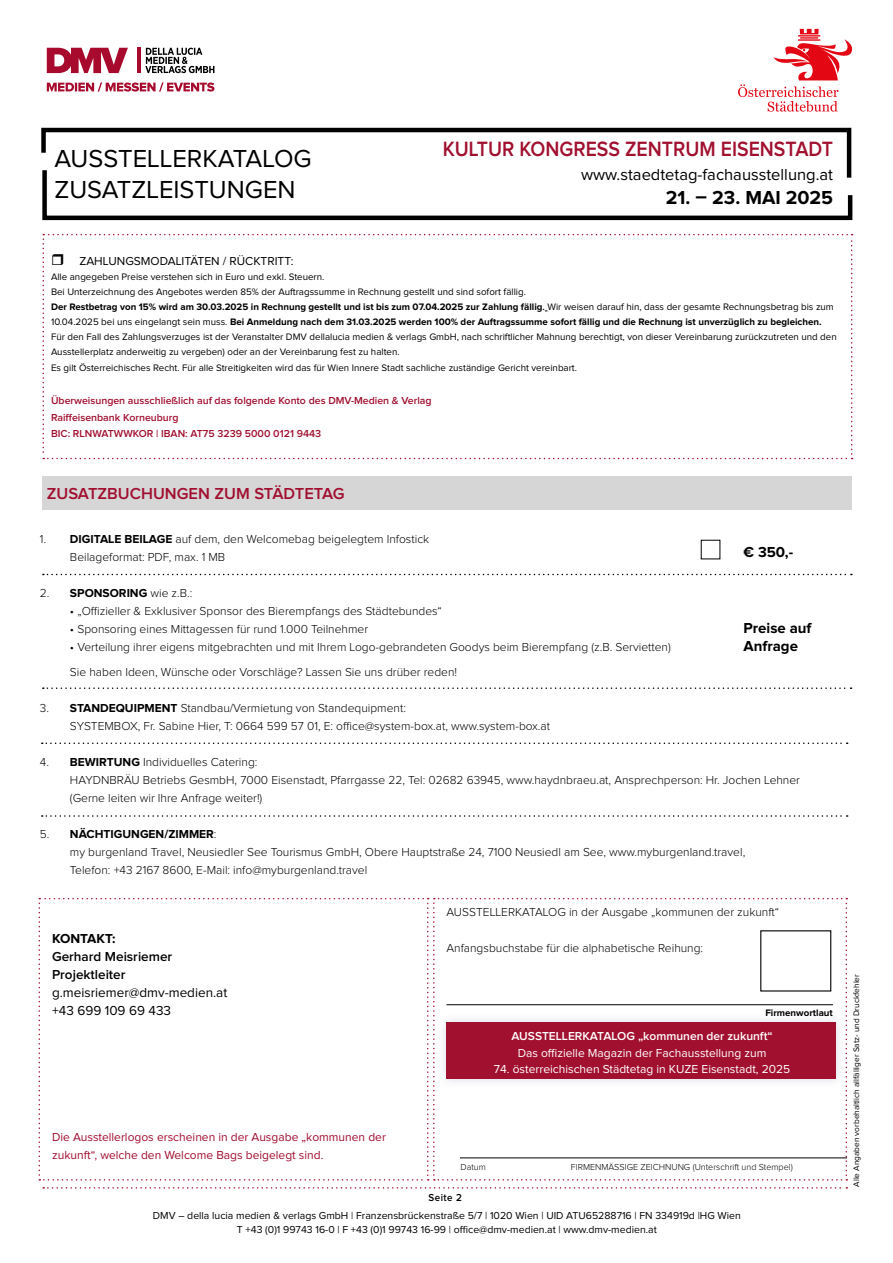
<style>
.page{position:relative;width:893px;height:1263px;background:#fff}
.page>*{position:absolute;margin:0;border:0;box-sizing:border-box;transform-origin:0 0}
.t1{font:25.5px/31.5px "Proxima Nova";color:#000}
.t2{font:600 21.45px "Proxima Nova";color:#a1102f;scale:.91 1}
.t3{font:700 19.5px "Proxima Nova";color:#000}
.t4{font:16.5px "Proxima Nova";color:#000}
.t5{font:600 16.5px "Proxima Nova";color:#a10e2f}
.t6{font:700 15px "Proxima Nova";color:#000}
.t7{font:13.5px/18px "Proxima Nova";color:#000}
.t8{font:600 13.5px/18px "Proxima Nova";color:#000}
.t9{font:700 13.5px "Proxima Nova";color:#000}
.t10{font:300 12px/18px "Proxima Nova";color:#000}
.t11{font:12px/18px "Proxima Nova";color:#a10e2f}
.t12{font:12px "Proxima Nova";color:#fff}
.t13{font:600 12px "Proxima Nova";color:#fff}
.t14{font:12px "Proxima Nova";color:#000}
.t15{font:10.5px/13.5px "Proxima Nova";color:#000;text-align:center}
.t16{font:600 10.5px/16.5px "Proxima Nova";color:#a1102f}
.t17{font:600 10.5px "Proxima Nova";letter-spacing:.05em;color:#000;scale:.93 1}
.t18{font:9.75px/15px "Proxima Nova";color:#000}
.t19{font:700 9.75px "Proxima Nova";color:#000}
.t20{font:300 9px "Proxima Nova";color:#000}
.t21{font:8.25px "Proxima Nova";color:#000}
.s1{font-weight:700}
.s2{font-weight:600}
</style>
<div class="page">
<svg style="left:39px;top:898px;width:808px;height:282px"></svg>
<svg style="left:738px;top:29px;width:114px;height:83px"></svg>
<svg style="left:42px;top:182px;width:811px;height:39px"></svg>
<svg style="left:41px;top:127px;width:811px;height:55px"></svg>
<svg style="left:43px;top:1187px;width:804px;height:1px"></svg>
<svg style="left:145px;top:48px;width:69px;height:25px"></svg>
<hr style="left:137px;top:48px;width:4px;height:25px;background:#a70a2d">
<svg style="left:47px;top:48px;width:81px;height:25px"></svg>
<svg style="left:47px;top:82px;width:167px;height:10px"></svg>
<svg style="left:43px;top:574px;width:809px;height:1px"></svg>
<svg style="left:42px;top:742px;width:806px;height:2px"></svg>
<svg style="left:42px;top:815px;width:806px;height:2px"></svg>
<div style="left:42px;top:476px;width:809px;height:33px;background:#d6d6d6"></div>
<svg style="left:43px;top:687px;width:808px;height:2px"></svg>
<hr style="left:460px;top:1157px;width:387px;height:1px;background:#000">
<hr style="left:446px;top:1004px;width:387px;height:1px;background:#000">
<div style="left:437px;top:1013px;width:408px;height:75px;background:#f8f9fa"></div>
<div style="left:446px;top:1022px;width:390px;height:57px;background:#a1102f"></div>
<svg style="left:43px;top:234px;width:810px;height:225px"></svg>
<h1 class="t1" style="left:54px;top:144px;width:259px">AUSSTELLERKATALOG<br>ZUSATZLEISTUNGEN</h1>
<h2 class="t2" style="left:443px;top:139px;width:430px">KULTUR KONGRESS ZENTRUM EISENSTADT</h2>
<h3 class="t4" style="left:581px;top:167px;width:254px">www.staedtetag-fachausstellung.at</h3>
<h3 class="t3" style="left:666px;top:189px;width:169px">21. – 23. MAI 2025</h3>
<p class="t14" style="left:79px;top:255px;width:215px">ZAHLUNGSMODALITÄTEN / RÜCKTRITT:</p>
<p class="t18" style="left:51px;top:269px;width:787px">Alle angegeben Preise verstehen sich in Euro und exkl. Steuern.<br>Bei Unterzeichnung des Angebotes werden 85% der Auftragssumme in Rechnung gestellt und sind sofort fällig.<br><span class="s1">Der Restbetrag von 15% wird am 30.03.2025 in Rechnung gestellt und ist bis zum 07.04.2025 zur Zahlung fällig</span><span class="s2">.</span> Wir weisen darauf hin, dass der gesamte Rechnungsbetrag bis zum 10.04.2025 bei uns eingelangt sein muss. <span class="s1">Bei Anmeldung nach dem 31.03.2025 werden 100% der Auftragssumme sofort fällig und die Rechnung ist unverzüglich zu begleichen.<br></span>Für den Fall des Zahlungsverzuges ist der Veranstalter DMV dellalucia medien &amp; verlags GmbH, nach schriftlicher Mahnung berechtigt, von dieser Vereinbarung zurückzutreten und den Ausstellerplatz anderweitig zu vergeben) oder an der Vereinbarung fest zu halten.</p>
<p class="t18" style="left:51px;top:361px;width:528px">Es gilt Österreichisches Recht. Für alle Streitigkeiten wird das für Wien Innere Stadt sachliche zuständige Gericht vereinbart.</p>
<p class="t16" style="left:51px;top:393px;width:382px">Überweisungen ausschließlich auf das folgende Konto des DMV-Medien &amp; Verlag<br>Raiffeisenbank Korneuburg<br>BIC: RLNWATWWKOR | IBAN: AT75 3239 5000 0121 9443</p>
<h3 class="t5" style="left:47px;top:486px;width:299px">ZUSATZBUCHUNGEN ZUM STÄDTETAG</h3>
<p class="t10" style="left:70px;top:531px;width:361px;text-indent:-30px">1. <span class="s1">DIGITALE BEILAGE</span> auf dem, den Welcomebag beigelegtem Infostick<br>Beilageformat: PDF, max. 1 MB</p>
<p class="t6" style="left:743px;top:545px;width:51px">€ 350,-</p>
<p class="t10" style="left:40px;top:585px;width:154px">2. <span class="s1">SPONSORING</span> wie z.B.:</p>
<p class="t10" style="left:70px;top:603px;width:373px">• „Offizieller &amp; Exklusiver Sponsor des Bierempfangs des Städtebundes“</p>
<p class="t10" style="left:70px;top:621px;width:300px">• Sponsoring eines Mittagessen für rund 1.000 Teilnehmer</p>
<p class="t6" style="left:743px;top:621px;width:69px">Preise auf</p>
<p class="t10" style="left:70px;top:639px;width:602px">• Verteilung ihrer eigens mitgebrachten und mit Ihrem Logo-gebrandeten Goodys beim Bierempfang (z.B. Servietten)</p>
<p class="t6" style="left:743px;top:639px;width:56px">Anfrage</p>
<p class="t10" style="left:70px;top:663px;width:389px">Sie haben Ideen, Wünsche oder Vorschläge? Lassen Sie uns drüber reden!</p>
<p class="t10" style="left:70px;top:699px;width:482px;text-indent:-30px">3. <span class="s1">STANDEQUIPMENT</span> Standbau/Vermietung von Standequipment:<br>SYSTEMBOX, Fr. Sabine Hier, T: 0664 599 57 01, E: office@system-box.at, www.system-box.at</p>
<p class="t10" style="left:70px;top:753px;width:732px;text-indent:-30px">4. <span class="s1">BEWIRTUNG</span> Individuelles Catering:<br>HAYDNBRÄU Betriebs GesmbH, 7000 Eisenstadt, Pfarrgasse 22, Tel: 02682 63945, www.haydnbraeu.at, Ansprechperson: Hr. Jochen Lehner (Gerne leiten wir Ihre Anfrage weiter!)</p>
<p class="t10" style="left:70px;top:825px;width:677px;text-indent:-30px">5. <span class="s1">NÄCHTIGUNGEN/ZIMMER</span>:<br>my burgenland Travel, Neusiedler See Tourismus GmbH, Obere Hauptstraße 24, 7100 Neusiedl am See, www.myburgenland.travel,<br>Telefon: +43 2167 8600, E-Mail: info@myburgenland.travel</p>
<p class="t9" style="left:52px;top:933px;width:65px">KONTAKT:</p>
<p class="t8" style="left:52px;top:948px;width:122px">Gerhard Meisriemer<br>Projektleiter</p>
<p class="t7" style="left:52px;top:984px;width:177px">g.meisriemer@dmv-medien.at +43 699 109 69 433</p>
<p class="t11" style="left:52px;top:1129px;width:335px">Die Ausstellerlogos erscheinen in der Ausgabe „kommunen der zukunft“, welche den Welcome Bags beigelegt sind.</p>
<p class="t10" style="left:446px;top:903px;width:334px">AUSSTELLERKATALOG in der Ausgabe „kommunen der zukunft“</p>
<p class="t10" style="left:446px;top:939px;width:258px">Anfangsbuchstabe für die alphabetische Reihung:</p>
<p class="t19" style="left:765px;top:1008px;width:69px">Firmenwortlaut</p>
<p class="t13" style="left:511px;top:1030px;width:263px">AUSSTELLERKATALOG „kommunen der zukunft“</p>
<p class="t12" style="left:518px;top:1047px;width:250px">Das offizielle Magazin der Fachausstellung zum</p>
<p class="t12" style="left:494px;top:1063px;width:298px">74. österreichischen Städtetag in KUZE Eisenstadt, 2025</p>
<p class="t20" style="left:460px;top:1163px;width:27px">Datum</p>
<p class="t20" style="left:571px;top:1163px;width:223px">FIRMENMÄSSIGE ZEICHNUNG (Unterschrift und Stempel)</p>
<p class="t17" style="left:428px;top:1193px;width:38px">Seite 2</p>
<p class="t15" style="left:153px;top:1209px;width:590px">DMV – della lucia medien &amp; verlags GmbH | Franzensbrückenstraße 5/7 | 1020 Wien | UID ATU65288716 | FN 334919d |HG Wien<br>T +43 (0)1 99743 16-0 | F +43 (0)1 99743 16-99 | office@dmv-medien.at | www.dmv-medien.at</p>
<p class="t21" style="left:853px;top:1187px;width:214px;rotate:-90deg">Alle Angaben vorbehaltlich allfälliger Satz- und Druckfehler</p>
</div>
